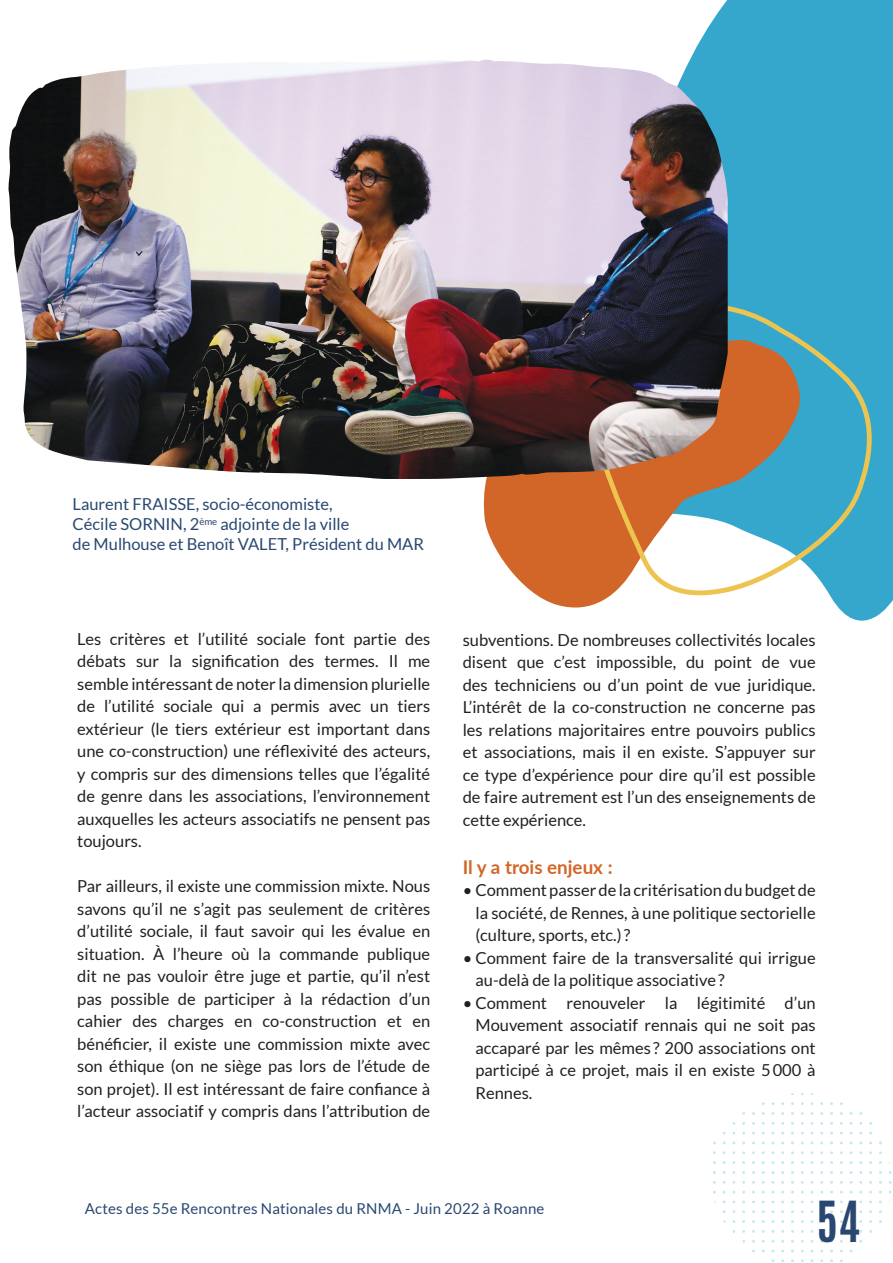
<style>
.page{position:relative;width:893px;height:1263px;background:#fff}
.page>*{position:absolute;margin:0;border:0;box-sizing:border-box;transform-origin:0 0}
.t1{font:700 47.25px "Antonio";color:#284871}
.courant{font:700 18.75px "Lato";color:#d26628}
.courant-2{font:16.5px/22.5px "Lato";color:#231f20;text-align:justify}
.courant-3{font:16.5px "Lato";color:#284871}
.t2{font:15px "Lato";letter-spacing:.01em;color:#284871}
</style>
<div class="page">
<img style="left:713px;top:1093px;width:179px;height:169px">
<svg style="left:485px;top:0;width:408px;height:621px;fill:#35a7cc"></svg>
<svg style="left:483px;top:479px;width:321px;height:136px;fill:#d26628"></svg>
<svg style="left:577px;top:301px;width:303px;height:299px"></svg>
<img style="left:8px;top:60px;width:720px;height:419px">
<p class="courant-3" style="left:73px;top:495px;width:262px">Laurent FRAISSE, socio-économiste,</p>
<p class="courant-3" style="left:73px;top:515px;width:278px">Cécile SORNIN, 2<sup>ème</sup> adjointe de la ville</p>
<p class="courant-3" style="left:73px;top:535px;width:353px">de Mulhouse et Benoît VALET, Président du MAR</p>
<p class="courant-2" style="left:77px;top:627px;width:354px">Les critères et l’utilité sociale font partie des débats sur la signification des termes. Il me semble intéressant de noter la dimension plurielle de l’utilité sociale qui a permis avec un tiers extérieur (le tiers extérieur est important dans une co-construction) une réflexivité des acteurs, y compris sur des dimensions telles que l’égalité de genre dans les associations, l’environnement auxquelles les acteurs associatifs ne pensent pas toujours.</p>
<p class="courant-2" style="left:77px;top:875px;width:354px">Par ailleurs, il existe une commission mixte. Nous savons qu’il ne s’agit pas seulement de critères d’utilité sociale, il faut savoir qui les évalue en situation. À l’heure où la commande publique dit ne pas vouloir être juge et partie, qu’il n’est pas possible de participer à la rédaction d’un cahier des charges en co-construction et en bénéficier, il existe une commission mixte avec son éthique (on ne siège pas lors de l’étude de son projet). Il est intéressant de faire confiance à l’acteur associatif y compris dans l’attribution de</p>
<p class="courant-2" style="left:463px;top:628px;width:354px">subventions. De nombreuses collectivités locales disent que c’est impossible, du point de vue des techniciens ou d’un point de vue juridique.<br>L’intérêt de la co-construction ne concerne pas les relations majoritaires entre pouvoirs publics et associations, mais il en existe. S’appuyer sur ce type d’expérience pour dire qu’il est possible de faire autrement est l’un des enseignements de cette expérience.</p>
<p class="courant" style="left:463px;top:853px;width:151px">Il y a trois enjeux :</p>
<p class="courant-2" style="left:475px;top:879px;width:342px;text-indent:-13px">• Comment passer de la critérisation du budget de la société, de Rennes, à une politique sectorielle (culture, sports, etc.)?</p>
<p class="courant-2" style="left:475px;top:946px;width:342px;text-indent:-13px">• Comment faire de la transversalité qui irrigue au-delà de la politique associative?</p>
<p class="courant-2" style="left:475px;top:991px;width:342px;text-indent:-13px">• Comment renouveler la légitimité d’un Mouvement associatif rennais qui ne soit pas accaparé par les mêmes ? 200 associations ont participé à ce projet, mais il en existe 5000 à Rennes.</p>
<p class="t2" style="left:85px;top:1200px;width:461px">Actes des 55e Rencontres Nationales du RNMA - Juin 2022 à Roanne</p>
<h1 class="t1" style="left:816px;top:1186px;width:45px">54</h1>
</div>
